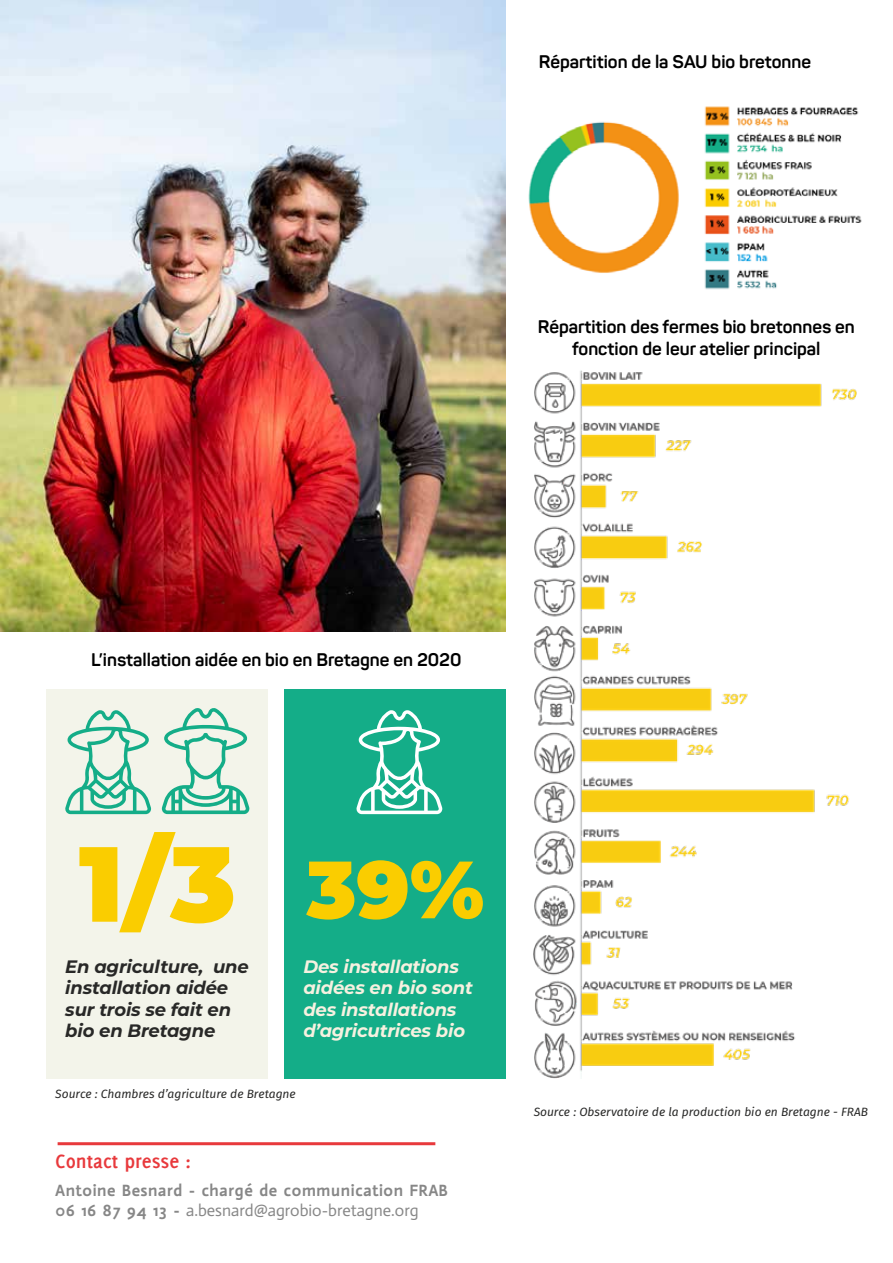
<style>
.page{position:relative;width:893px;height:1263px;background:#fff}
.page>*{position:absolute;margin:0;border:0;box-sizing:border-box;transform-origin:0 0}
.t1{font:900 106.5px "Montserrat";color:#facd00}
.t2{font:700 21px "Delicious";color:#e8393c}
.t3{font:700 18px/21.6px "Panton";color:#000;text-align:center}
.t4{font:italic 700 18px/21.6px "Montserrat";letter-spacing:-.01em;color:#f7f1e0}
.t5{font:italic 700 18px/21.6px "Montserrat";letter-spacing:-.01em;color:#282827}
.t6{font:16.5px "Actor";color:#878787}
.t7{font:700 16.5px "actor";color:#878787}
.t8{font:italic 12px "Fira Sans";color:#282827}
.s1{font-size:81px}
.s2{font-family:"actor";font-weight:700}
</style>
<div class="page">
<hr style="left:58px;top:1142px;width:377px;height:3px;background:#e8393c">
<img style="left:528px;top:106px;width:334px;height:184px">
<img style="left:534px;top:370px;width:323px;height:708px">
<div style="left:47px;top:689px;width:221px;height:389px;background:#f3f4ea"></div>
<div style="left:285px;top:689px;width:221px;height:389px;background:#14ad88"></div>
<svg style="left:162px;top:708px;width:88px;height:106px"></svg>
<svg style="left:65px;top:710px;width:86px;height:104px"></svg>
<svg style="left:356px;top:710px;width:86px;height:104px"></svg>
<img style="left:0;top:0;width:506px;height:631px">
<p class="t3" style="left:539px;top:50px;width:274px">Répartition de la SAU bio bretonne</p>
<p class="t3" style="left:538px;top:316px;width:319px">Répartition des fermes bio bretonnes en fonction de leur atelier principal</p>
<p class="t3" style="left:91px;top:649px;width:372px">L’installation aidée en bio en Bretagne en 2020</p>
<h1 class="t1" style="left:79px;top:804px;width:407px">1/3 <span class="s1">39%</span></h1>
<p class="t5" style="left:65px;top:954px;width:185px">En agriculture, une installation aidée sur trois se fait en bio en Bretagne</p>
<p class="t4" style="left:303px;top:954px;width:171px">Des installations aidées en bio sont des installations d’agricutrices bio</p>
<p class="t8" style="left:55px;top:1085px;width:242px">Source : Chambres d’agriculture de Bretagne</p>
<p class="t2" style="left:55px;top:1148px;width:137px">Contact presse :</p>
<p class="t7" style="left:55px;top:1179px;width:394px">Antoine Besnard - chargé de communication FRAB</p>
<p class="t6" style="left:55px;top:1200px;width:365px"><span class="s2">06 16 87 94 13 -</span> a.besnard@agrobio-bretagne.org</p>
<p class="t8" style="left:534px;top:1103px;width:336px">Source : Observatoire de la production bio en Bretagne - FRAB</p>
</div>
